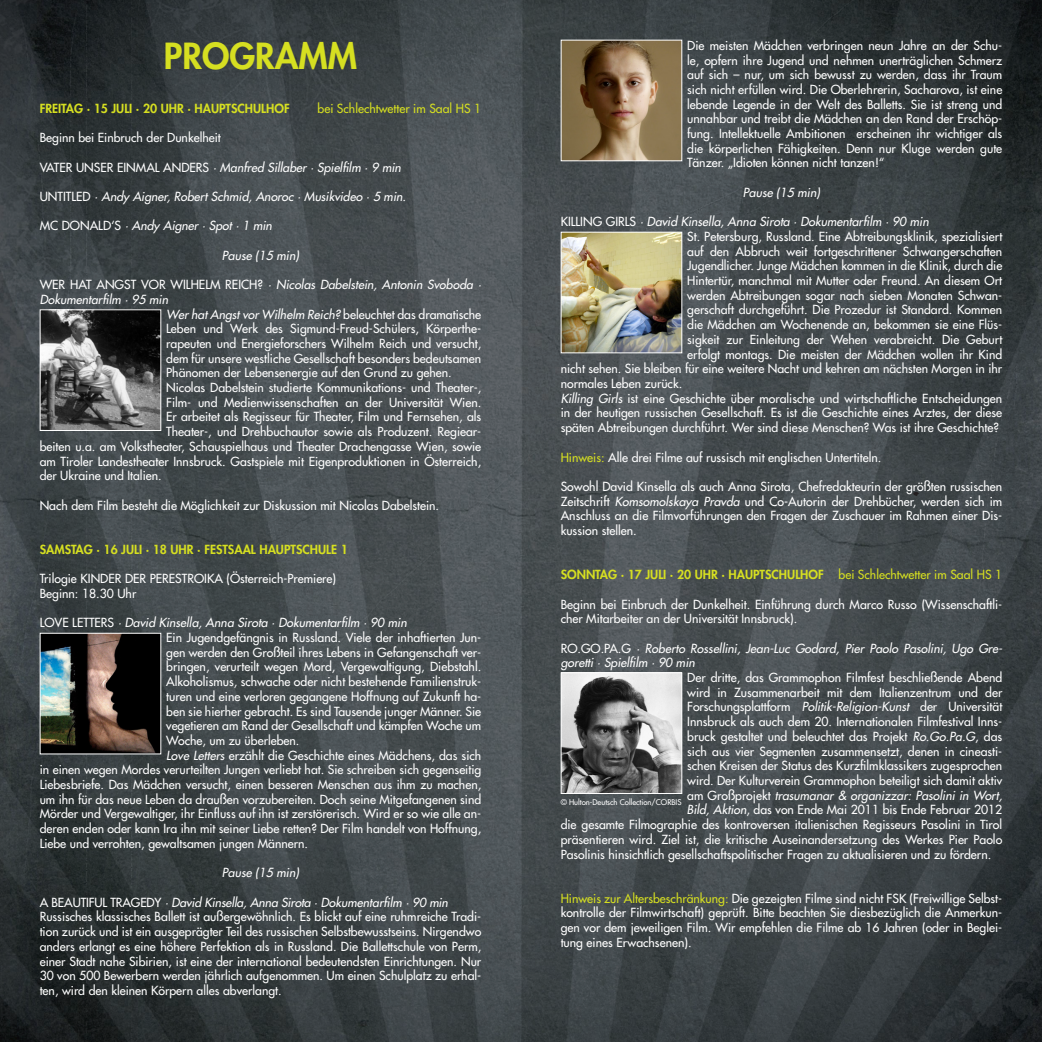
<style>
.page{position:relative;width:1042px;height:1042px;background:#fff}
.page>*{position:absolute;margin:0;border:0;box-sizing:border-box;transform-origin:0 0}
.t1{font:800 35px "Futura Std";color:#d6df21}
.t2{font:500 12.25px/14.7px "Futura Std";color:#fff;text-align:justify}
.t3{font:italic 500 12.25px/14.7px "Futura Std";color:#fff}
.t4{font:800 12.25px "Futura Std";color:#d6df21}
.t5{font:500 12.25px "Futura Std";color:#d6df21}
.t6{font:500 7.7px "Futura Std";color:#fff}
.s1{font-style:normal}
.s2{font-style:italic}
.s3{color:#d6df21}
.s4{font-weight:500}
</style>
<div class="page">
<img style="left:0;top:0;width:1042px;height:1042px">
<svg style="left:824px;top:220px;width:10px;height:4px"></svg>
<svg style="left:912px;top:491px;width:7px;height:5px"></svg>
<img style="left:42px;top:311px;width:117px;height:118px">
<div style="left:40px;top:309px;width:121px;height:122px;border:1px solid #fff"></div>
<img style="left:42px;top:635px;width:117px;height:117px">
<img style="left:563px;top:42px;width:117px;height:117px">
<div style="left:561px;top:40px;width:121px;height:121px;border:1px solid #fff"></div>
<img style="left:563px;top:234px;width:117px;height:117px">
<div style="left:561px;top:232px;width:121px;height:121px;border:1px solid #fff"></div>
<img style="left:563px;top:674px;width:117px;height:118px">
<div style="left:561px;top:672px;width:121px;height:122px;border:1px solid #fff"></div>
<p class="t1" style="left:164px;top:33px;width:194px">PROGRAMM</p>
<p class="t4" style="left:40px;top:100px;width:251px">FREITAG · 15 JULI · 20 UHR · HAUPTSCHULHOF</p>
<p class="t5" style="left:317px;top:100px;width:165px">bei Schlechtwetter im Saal HS 1</p>
<p class="t2" style="left:40px;top:130px;width:183px">Beginn bei Einbruch der Dunkelheit</p>
<p class="t3" style="left:40px;top:160px;width:363px"><span class="s1">VATER UNSER EINMAL ANDERS</span> · Manfred Sillaber · Spielfilm · 9 min</p>
<p class="t3" style="left:40px;top:189px;width:368px"><span class="s1">UNTITLED</span> · Andy Aigner, Robert Schmid, Anoroc · Musikvideo · 5 min.</p>
<p class="t3" style="left:40px;top:219px;width:234px"><span class="s1">MC DONALD‘S</span> · Andy Aigner · Spot · 1 min</p>
<p class="t3" style="left:222px;top:248px;width:79px">Pause (15 min)</p>
<p class="t3" style="left:40px;top:277px;width:443px"><span class="s1">WER HAT ANGST VOR WILHELM REICH?</span> · Nicolas Dabelstein, Antonin Svoboda ·<br>Dokumentarfilm · 95 min</p>
<p class="t2" style="left:166px;top:307px;width:317px"><span class="s2">Wer hat Angst vor Wilhelm Reich?</span> beleuchtet das dramatische Leben und Werk des Sigmund-Freud-Schülers, Körperthe&shy;rapeuten und Energieforschers Wilhelm Reich und versucht, dem für unsere westliche Gesellschaft besonders bedeutsamen Phänomen der Lebensenergie auf den Grund zu gehen.</p>
<p class="t2" style="left:166px;top:380px;width:316px">Nicolas Dabelstein studierte Kommunikations- und Theater-,</p>
<p class="t2" style="left:166px;top:395px;width:317px">Film- und Medienwissenschaften an der Universität Wien.</p>
<p class="t2" style="left:166px;top:410px;width:317px">Er arbeitet als Regisseur für Theater, Film und Fernsehen, als</p>
<p class="t2" style="left:166px;top:424px;width:317px">Theater-, und Drehbuchautor sowie als Produzent. Regiear-</p>
<p class="t2" style="left:40px;top:439px;width:443px">beiten u.a. am Volkstheater, Schauspielhaus und Theater Drachengasse Wien, sowie</p>
<p class="t2" style="left:40px;top:454px;width:443px">am Tiroler Landestheater Innsbruck. Gastspiele mit Eigenproduktionen in Österreich,</p>
<p class="t2" style="left:40px;top:468px;width:124px">der Ukraine und Italien.</p>
<p class="t2" style="left:40px;top:498px;width:401px">Nach dem Film besteht die Möglichkeit zur Diskussion mit Nicolas Dabelstein.</p>
<p class="t4" style="left:40px;top:541px;width:309px">SAMSTAG · 16 JULI · 18 UHR · FESTSAAL HAUPTSCHULE 1</p>
<p class="t2" style="left:40px;top:571px;width:298px">Trilogie KINDER DER PERESTROIKA (Österreich-Premiere)</p>
<p class="t2" style="left:40px;top:586px;width:98px">Beginn: 18.30 Uhr</p>
<p class="t3" style="left:40px;top:616px;width:369px"><span class="s1">LOVE LETTERS</span> · David Kinsella, Anna Sirota · Dokumentarfilm · 90 min</p>
<p class="t2" style="left:166px;top:630px;width:317px">Ein Jugendgefängnis in Russland. Viele der inhaftierten Jun&shy;gen werden den Großteil ihres Lebens in Gefangenschaft ver&shy;bringen, verurteilt wegen Mord, Vergewaltigung, Diebstahl.<br>Alkoholismus, schwache oder nicht bestehende Familienstruk&shy;turen und eine verloren gegangene Hoffnung auf Zukunft ha&shy;ben sie hierher gebracht. Es sind Tausende junger Männer. Sie vegetieren am Rand der Gesellschaft und kämpfen Woche um Woche, um zu überleben.</p>
<p class="t2" style="left:40px;top:748px;width:443px;text-indent:126px"><span class="s2">Love Letters</span> erzählt die Geschichte eines Mädchens, das sich in einen wegen Mordes verurteilten Jungen verliebt hat. Sie schreiben sich gegenseitig Liebesbriefe. Das Mädchen versucht, einen besseren Menschen aus ihm zu machen, um ihn für das neue Leben da draußen vorzubereiten. Doch seine Mitgefangenen sind Mörder und Vergewaltiger, ihr Einfluss auf ihn ist zerstörerisch. Wird er so wie alle an&shy;deren enden oder kann Ira ihn mit seiner Liebe retten? Der Film handelt von Hoffnung, Liebe und verrohten, gewaltsamen jungen Männern.</p>
<p class="t3" style="left:222px;top:865px;width:79px">Pause (15 min)</p>
<p class="t3" style="left:40px;top:895px;width:410px"><span class="s1">A BEAUTIFUL TRAGEDY</span> · David Kinsella, Anna Sirota · Dokumentarfilm · 90 min</p>
<p class="t2" style="left:40px;top:909px;width:443px">Russisches klassisches Ballett ist außergewöhnlich. Es blickt auf eine ruhmreiche Tradi&shy;tion zurück und ist ein ausgeprägter Teil des russischen Selbstbewusstseins. Nirgendwo anders erlangt es eine höhere Perfektion als in Russland. Die Ballettschule von Perm, einer Stadt nahe Sibirien, ist eine der international bedeutendsten Einrichtungen. Nur 30 von 500 Bewerbern werden jährlich aufgenommen. Um einen Schulplatz zu erhal&shy;ten, wird den kleinen Körpern alles abverlangt.</p>
<p class="t2" style="left:687px;top:38px;width:317px">Die meisten Mädchen verbringen neun Jahre an der Schu&shy;le, opfern ihre Jugend und nehmen unerträglichen Schmerz auf sich – nur, um sich bewusst zu werden, dass ihr Traum sich nicht erfüllen wird. Die Oberlehrerin, Sacharova, ist eine lebende Legende in der Welt des Balletts. Sie ist streng und unnahbar und treibt die Mädchen an den Rand der Erschöp&shy;fung. Intellektuelle Ambitionen erscheinen ihr wichtiger als die körperlichen Fähigkeiten. Denn nur Kluge werden gute Tänzer. „Idioten können nicht tanzen!“</p>
<p class="t3" style="left:743px;top:185px;width:79px">Pause (15 min)</p>
<p class="t3" style="left:561px;top:215px;width:370px"><span class="s1">KILLING GIRLS</span> · David Kinsella, Anna Sirota · Dokumentarfilm · 90 min</p>
<p class="t2" style="left:687px;top:229px;width:316px">St. Petersburg, Russland. Eine Abtreibungsklinik, spezialisiert</p>
<p class="t2" style="left:687px;top:244px;width:317px">auf den Abbruch weit fortgeschrittener Schwangerschaften</p>
<p class="t2" style="left:687px;top:258px;width:317px">Jugendlicher. Junge Mädchen kommen in die Klinik, durch die</p>
<p class="t2" style="left:687px;top:273px;width:316px">Hintertür, manchmal mit Mutter oder Freund. An diesem Ort</p>
<p class="t2" style="left:687px;top:288px;width:317px">werden Abtreibungen sogar nach sieben Monaten Schwan-</p>
<p class="t2" style="left:687px;top:303px;width:317px">gerschaft durchgeführt. Die Prozedur ist Standard. Kommen</p>
<p class="t2" style="left:687px;top:317px;width:317px">die Mädchen am Wochenende an, bekommen sie eine Flüs-</p>
<p class="t2" style="left:687px;top:332px;width:316px">sigkeit zur Einleitung der Wehen verabreicht. Die Geburt</p>
<p class="t2" style="left:687px;top:347px;width:317px">erfolgt montags. Die meisten der Mädchen wollen ihr Kind</p>
<p class="t2" style="left:561px;top:361px;width:443px">nicht sehen. Sie bleiben für eine weitere Nacht und kehren am nächsten Morgen in ihr</p>
<p class="t2" style="left:561px;top:376px;width:123px">normales Leben zurück.</p>
<p class="t2" style="left:561px;top:391px;width:443px"><span class="s2">Killing Girls</span> ist eine Geschichte über moralische und wirtschaftliche Entscheidungen in der heutigen russischen Gesellschaft. Es ist die Geschichte eines Arztes, der diese späten Abtreibungen durchführt. Wer sind diese Menschen? Was ist ihre Geschichte?</p>
<p class="t2" style="left:561px;top:450px;width:322px"><span class="s3">Hinweis:</span> Alle drei Filme auf russisch mit englischen Untertiteln.</p>
<p class="t2" style="left:561px;top:479px;width:443px">Sowohl David Kinsella als auch Anna Sirota, Chefredakteurin der größten russischen Zeitschrift <span class="s2">Komsomolskaya Pravda</span> und Co-Autorin der Drehbücher, werden sich im Anschluss an die Filmvorführungen den Fragen der Zuschauer im Rahmen einer Dis&shy;kussion stellen.</p>
<p class="t4" style="left:561px;top:567px;width:443px">SONNTAG · 17 JULI · 20 UHR · HAUPTSCHULHOF <span class="s4">bei Schlechtwetter im Saal HS 1</span></p>
<p class="t2" style="left:561px;top:597px;width:443px">Beginn bei Einbruch der Dunkelheit. Einführung durch Marco Russo (Wissenschaftli&shy;cher Mitarbeiter an der Universität Innsbruck).</p>
<p class="t3" style="left:561px;top:641px;width:443px"><span class="s1">RO.GO.PA.G</span> · Roberto Rossellini, Jean-Luc Godard, Pier Paolo Pasolini, Ugo Gre&shy;goretti · Spielfilm · 90 min</p>
<p class="t2" style="left:687px;top:670px;width:316px">Der dritte, das Grammophon Filmfest beschließende Abend</p>
<p class="t2" style="left:687px;top:685px;width:317px">wird in Zusammenarbeit mit dem Italienzentrum und der</p>
<p class="t2" style="left:687px;top:699px;width:316px">Forschungsplattform <span class="s2">Politik-Religion-Kunst</span> der Universität</p>
<p class="t2" style="left:687px;top:714px;width:317px">Innsbruck als auch dem 20. Internationalen Filmfestival Inns-</p>
<p class="t2" style="left:687px;top:729px;width:316px">bruck gestaltet und beleuchtet das Projekt <span class="s2">Ro.Go.Pa.G</span>, das</p>
<p class="t2" style="left:687px;top:744px;width:317px">sich aus vier Segmenten zusammensetzt, denen in cineasti-</p>
<p class="t2" style="left:687px;top:758px;width:317px">schen Kreisen der Status des Kurzfilmklassikers zugesprochen</p>
<p class="t2" style="left:687px;top:773px;width:316px">wird. Der Kulturverein Grammophon beteiligt sich damit aktiv</p>
<p class="t3" style="left:687px;top:788px;width:317px"><span class="s1">am Großprojekt</span> trasumanar &amp; organizzar: Pasolini in Wort,</p>
<p class="t2" style="left:687px;top:802px;width:317px"><span class="s2">Bild, Aktion</span>, das von Ende Mai 2011 bis Ende Februar 2012</p>
<p class="t2" style="left:561px;top:817px;width:443px">die gesamte Filmographie des kontroversen italienischen Regisseurs Pasolini in Tirol</p>
<p class="t2" style="left:561px;top:832px;width:443px">präsentieren wird. Ziel ist, die kritische Auseinandersetzung des Werkes Pier Paolo</p>
<p class="t2" style="left:561px;top:846px;width:432px">Pasolinis hinsichtlich gesellschaftspolitischer Fragen zu aktualisieren und zu fördern.</p>
<p class="t2" style="left:561px;top:891px;width:443px"><span class="s3">Hinweis zur Altersbeschränkung:</span> Die gezeigten Filme sind nicht FSK (Freiwillige Selbst&shy;kontrolle der Filmwirtschaft) geprüft. Bitte beachten Sie diesbezüglich die Anmerkun&shy;gen vor dem jeweiligen Film. Wir empfehlen die Filme ab 16 Jahren (oder in Beglei&shy;tung eines Erwachsenen).</p>
<p class="t6" style="left:561px;top:797px;width:122px">© Hulton-Deutsch Collection/CORBIS</p>
</div>
